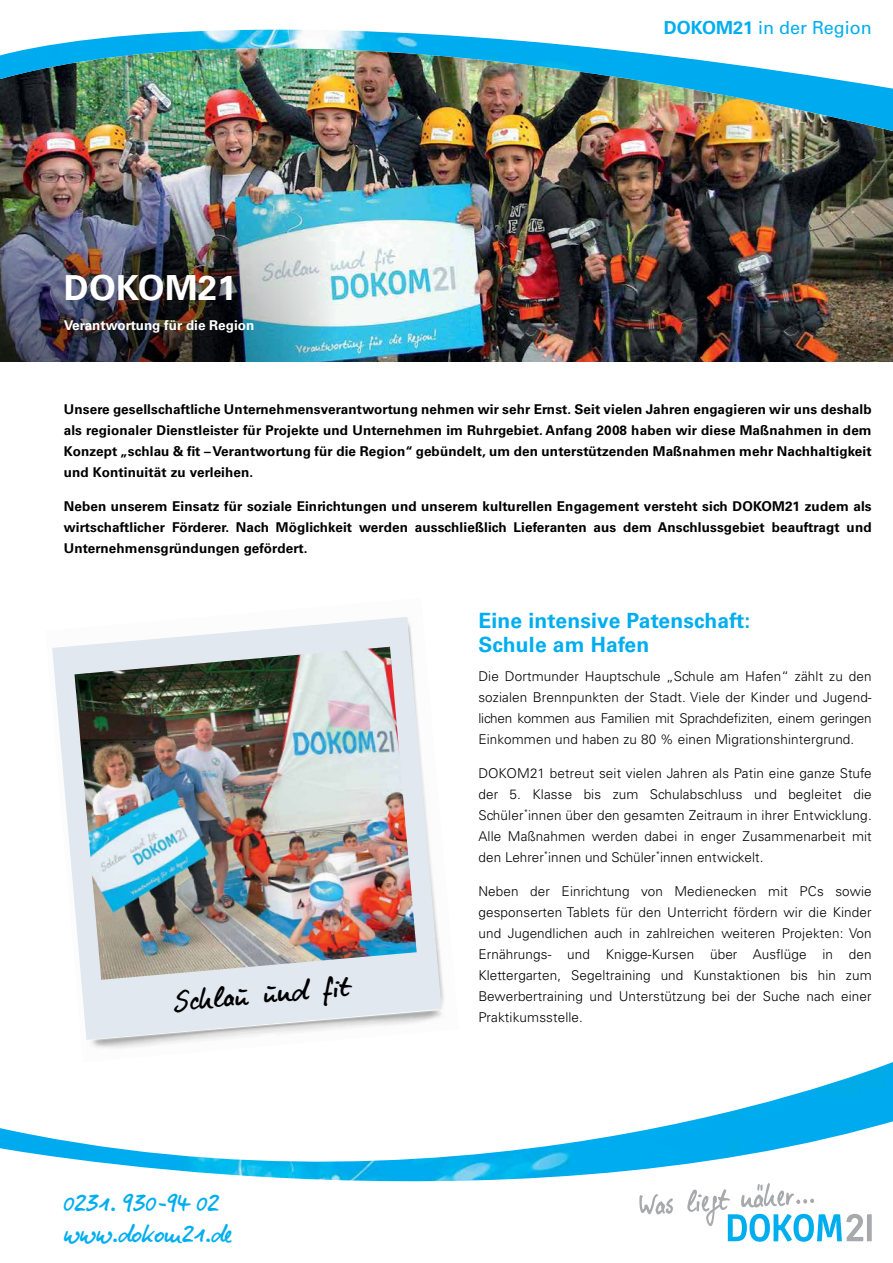
<style>
.page{position:relative;width:893px;height:1263px;background:#fff}
.page>*{position:absolute;margin:0;border:0;box-sizing:border-box;transform-origin:0 0}
.t1{font:700 34.5px "Univers LT Std";letter-spacing:.01em;color:#fff}
.t2{font:30px "Elisabethvonelm";color:#000}
.t3{font:25.5px/30.6px "Elisabethvonelm";letter-spacing:-.01em;color:#00aeef}
.t4{font:700 21px/24px "Univers LT Std";letter-spacing:.01em;color:#00aeef}
.t5{font:18px "Univers LT Std";color:#00aeef}
.t6{font:300 13.5px/21px "Univers LT Std";letter-spacing:.01em;color:#000;text-align:justify}
.t7{font:700 13.5px/21px "Univers LT Std";letter-spacing:.01em;color:#000;text-align:justify}
.t8{font:700 13.5px "Univers LT Std";color:#fff}
.s1{font-weight:700}
</style>
<div class="page">
<img style="left:707px;top:1062px;width:186px;height:55px">
<svg style="left:0;top:1117px;width:893px;height:98px"></svg>
<svg style="left:639px;top:1194px;width:34px;height:20px"></svg>
<svg style="left:687px;top:1183px;width:185px;height:59px"></svg>
<img style="left:0;top:134px;width:893px;height:227px">
<img style="left:0;top:131px;width:893px;height:3px">
<img style="left:0;top:91px;width:893px;height:40px">
<img style="left:0;top:29px;width:893px;height:62px">
<img style="left:52px;top:617px;width:390px;height:423px">
<img style="left:0;top:149px;width:497px;height:212px">
<h1 class="t1" style="left:64px;top:268px;width:174px">DOKOM21</h1>
<p class="t8" style="left:64px;top:317px;width:192px">Verantwortung für die Region</p>
<h3 class="t5" style="left:664px;top:17px;width:209px"><span class="s1">DOKOM21</span> in der Region</h3>
<p class="t7" style="left:64px;top:399px;width:809px">Unsere gesellschaftliche Unternehmensverantwortung nehmen wir sehr Ernst. Seit vielen Jahren engagieren wir uns deshalb als regionaler Dienstleister für Projekte und Unternehmen im Ruhrgebiet. Anfang 2008 haben wir diese Maßnahmen in dem Konzept „schlau &amp; fit – Verantwortung für die Region“ gebündelt, um den unterstützenden Maßnahmen mehr Nachhaltigkeit und Kontinuität zu verleihen.</p>
<p class="t7" style="left:64px;top:495px;width:809px">Neben unserem Einsatz für soziale Einrichtungen und unserem kulturellen Engagement versteht sich DOKOM21 zudem als wirtschaftlicher Förderer. Nach Möglichkeit werden ausschließlich Lieferanten aus dem Anschlussgebiet beauftragt und Unternehmensgründungen gefördert.</p>
<h2 class="t2" style="left:172px;top:983px;width:178px;rotate:-5deg">Schlau und fit</h2>
<h3 class="t3" style="left:64px;top:1190px;width:170px">0231. 930-94 02 www.dokom21.de</h3>
<h3 class="t4" style="left:478px;top:608px;width:273px">Eine intensive Patenschaft:<br>Schule am Hafen</h3>
<p class="t6" style="left:478px;top:666px;width:395px">Die Dortmunder Hauptschule „Schule am Hafen“ zählt zu den sozialen Brennpunkten der Stadt. Viele der Kinder und Jugend&shy;lichen kommen aus Familien mit Sprachdefiziten, einem geringen Einkommen und haben zu 80 % einen Migrationshintergrund.</p>
<p class="t6" style="left:478px;top:762px;width:395px">DOKOM21 betreut seit vielen Jahren als Patin eine ganze Stufe der 5. Klasse bis zum Schulabschluss und begleitet die Schüler<sup>*</sup>innen über den gesamten Zeitraum in ihrer Entwicklung.<br>Alle Maßnahmen werden dabei in enger Zusammenarbeit mit den Lehrer<sup>*</sup>innen und Schüler<sup>*</sup>innen entwickelt.</p>
<p class="t6" style="left:478px;top:880px;width:395px">Neben der Einrichtung von Medienecken mit PCs sowie gesponserten Tablets für den Unterricht fördern wir die Kinder und Jugendlichen auch in zahlreichen weiteren Projekten: Von Ernährungs- und Knigge-Kursen über Ausflüge in den Klettergarten, Segeltraining und Kunstaktionen bis hin zum Bewerbertraining und Unterstützung bei der Suche nach einer Praktikumsstelle.</p>
</div>
